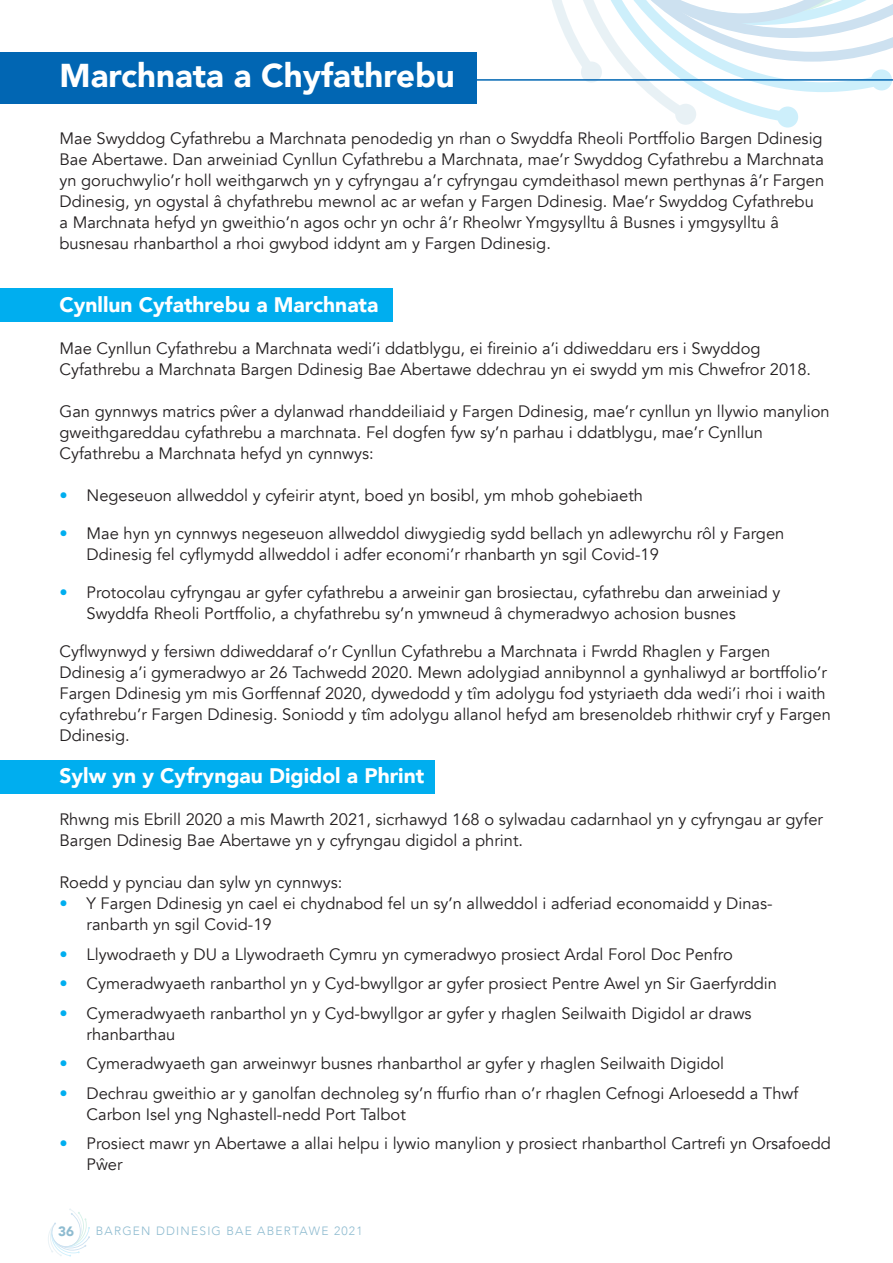
<style>
.page{position:relative;width:893px;height:1263px;background:#fff}
.page>*{position:absolute;margin:0;border:0;box-sizing:border-box;transform-origin:0 0}
.t1{font:900 33px "Avenir";color:#fff}
.Tablebody2{font:900 21px "Avenir";color:#fff}
.Tablebody2-2{font:16.5px/21px "Avenir";color:#231f20}
.t2{font:900 13.5px "Avenir";color:#8ebbd0}
.t3{font:300 12px "Avenir";letter-spacing:.1em;color:#8ebbd0}
.s1{color:#00aeef}
</style>
<div class="page">
<svg style="left:48px;top:1209px;width:42px;height:47px"></svg>
<div style="left:0;top:760px;width:435px;height:34px;background:#00aeef"></div>
<svg style="left:777px;top:106px;width:21px;height:22px"></svg>
<div style="left:675px;top:104px;width:21px;height:21px;background:#e8f1f5;border-radius:50%"></div>
<svg style="left:552px;top:0;width:341px;height:122px"></svg>
<hr style="left:283px;top:79px;width:610px;height:2px;background:#0166b3">
<div style="left:0;top:52px;width:476px;height:51px;background:#0166b3"></div>
<div style="left:0;top:288px;width:393px;height:34px;background:#00aeef"></div>
<p class="t1" style="left:60px;top:47px;width:397px">Marchnata a Chyfathrebu</p>
<p class="Tablebody2-2" style="left:60px;top:128px;width:766px">Mae Swyddog Cyfathrebu a Marchnata penodedig yn rhan o Swyddfa Rheoli Portffolio Bargen Ddinesig Bae Abertawe. Dan arweiniad Cynllun Cyfathrebu a Marchnata, mae’r Swyddog Cyfathrebu a Marchnata yn goruchwylio’r holl weithgarwch yn y cyfryngau a’r cyfryngau cymdeithasol mewn perthynas â’r Fargen Ddinesig, yn ogystal â chyfathrebu mewnol ac ar wefan y Fargen Ddinesig. Mae’r Swyddog Cyfathrebu a Marchnata hefyd yn gweithio’n agos ochr yn ochr â’r Rheolwr Ymgysylltu â Busnes i ymgysylltu â busnesau rhanbarthol a rhoi gwybod iddynt am y Fargen Ddinesig.</p>
<p class="Tablebody2" style="left:60px;top:287px;width:320px">Cynllun Cyfathrebu a Marchnata</p>
<p class="Tablebody2-2" style="left:60px;top:338px;width:753px">Mae Cynllun Cyfathrebu a Marchnata wedi’i ddatblygu, ei fireinio a’i ddiweddaru ers i Swyddog<br>Cyfathrebu a Marchnata Bargen Ddinesig Bae Abertawe ddechrau yn ei swydd ym mis Chwefror 2018.</p>
<p class="Tablebody2-2" style="left:60px;top:401px;width:772px">Gan gynnwys matrics pŵer a dylanwad rhanddeiliaid y Fargen Ddinesig, mae’r cynllun yn llywio manylion gweithgareddau cyfathrebu a marchnata. Fel dogfen fyw sy’n parhau i ddatblygu, mae’r Cynllun<br>Cyfathrebu a Marchnata hefyd yn cynnwys:</p>
<p class="Tablebody2-2" style="left:60px;top:485px;width:585px"><span class="s1">•</span> Negeseuon allweddol y cyfeirir atynt, boed yn bosibl, ym mhob gohebiaeth</p>
<p class="Tablebody2-2" style="left:87px;top:523px;width:699px;text-indent:-27px"><span class="s1">•</span> Mae hyn yn cynnwys negeseuon allweddol diwygiedig sydd bellach yn adlewyrchu rôl y Fargen<br>Ddinesig fel cyflymydd allweddol i adfer economi’r rhanbarth yn sgil Covid-19</p>
<p class="Tablebody2-2" style="left:87px;top:582px;width:695px;text-indent:-27px"><span class="s1">•</span> Protocolau cyfryngau ar gyfer cyfathrebu a arweinir gan brosiectau, cyfathrebu dan arweiniad y<br>Swyddfa Rheoli Portffolio, a chyfathrebu sy’n ymwneud â chymeradwyo achosion busnes</p>
<p class="Tablebody2-2" style="left:60px;top:641px;width:773px">Cyflwynwyd y fersiwn ddiweddaraf o’r Cynllun Cyfathrebu a Marchnata i Fwrdd Rhaglen y Fargen Ddinesig a’i gymeradwyo ar 26 Tachwedd 2020. Mewn adolygiad annibynnol a gynhaliwyd ar bortffolio’r Fargen Ddinesig ym mis Gorffennaf 2020, dywedodd y tîm adolygu fod ystyriaeth dda wedi’i rhoi i waith cyfathrebu’r Fargen Ddinesig. Soniodd y tîm adolygu allanol hefyd am bresenoldeb rhithwir cryf y Fargen Ddinesig.</p>
<p class="Tablebody2" style="left:60px;top:758px;width:366px">Sylw yn y Cyfryngau Digidol a Phrint</p>
<p class="Tablebody2-2" style="left:60px;top:809px;width:765px">Rhwng mis Ebrill 2020 a mis Mawrth 2021, sicrhawyd 168 o sylwadau cadarnhaol yn y cyfryngau ar gyfer<br>Bargen Ddinesig Bae Abertawe yn y cyfryngau digidol a phrint.</p>
<p class="Tablebody2-2" style="left:60px;top:872px;width:284px">Roedd y pynciau dan sylw yn cynnwys:</p>
<p class="Tablebody2-2" style="left:87px;top:893px;width:688px;text-indent:-27px"><span class="s1">•</span> Y Fargen Ddinesig yn cael ei chydnabod fel un sy’n allweddol i adferiad economaidd y Dinas&shy;ranbarth yn sgil Covid-19</p>
<p class="Tablebody2-2" style="left:60px;top:944px;width:675px"><span class="s1">•</span> Llywodraeth y DU a Llywodraeth Cymru yn cymeradwyo prosiect Ardal Forol Doc Penfro</p>
<p class="Tablebody2-2" style="left:60px;top:973px;width:719px"><span class="s1">•</span> Cymeradwyaeth ranbarthol yn y Cyd-bwyllgor ar gyfer prosiect Pentre Awel yn Sir Gaerfyrddin</p>
<p class="Tablebody2-2" style="left:87px;top:1003px;width:667px;text-indent:-27px"><span class="s1">•</span> Cymeradwyaeth ranbarthol yn y Cyd-bwyllgor ar gyfer y rhaglen Seilwaith Digidol ar draws rhanbarthau</p>
<p class="Tablebody2-2" style="left:60px;top:1053px;width:666px"><span class="s1">•</span> Cymeradwyaeth gan arweinwyr busnes rhanbarthol ar gyfer y rhaglen Seilwaith Digidol</p>
<p class="Tablebody2-2" style="left:87px;top:1083px;width:713px;text-indent:-27px"><span class="s1">•</span> Dechrau gweithio ar y ganolfan dechnoleg sy’n ffurfio rhan o’r rhaglen Cefnogi Arloesedd a Thwf<br>Carbon Isel yng Nghastell-nedd Port Talbot</p>
<p class="Tablebody2-2" style="left:87px;top:1133px;width:746px;text-indent:-27px"><span class="s1">•</span> Prosiect mawr yn Abertawe a allai helpu i lywio manylion y prosiect rhanbarthol Cartrefi yn Orsafoedd<br>Pŵer</p>
<p class="t2" style="left:58px;top:1219px;width:17px">36</p>
<p class="t3" style="left:96px;top:1224px;width:268px">BARGEN DDINESIG BAE ABERTAWE 2021</p>
</div>
